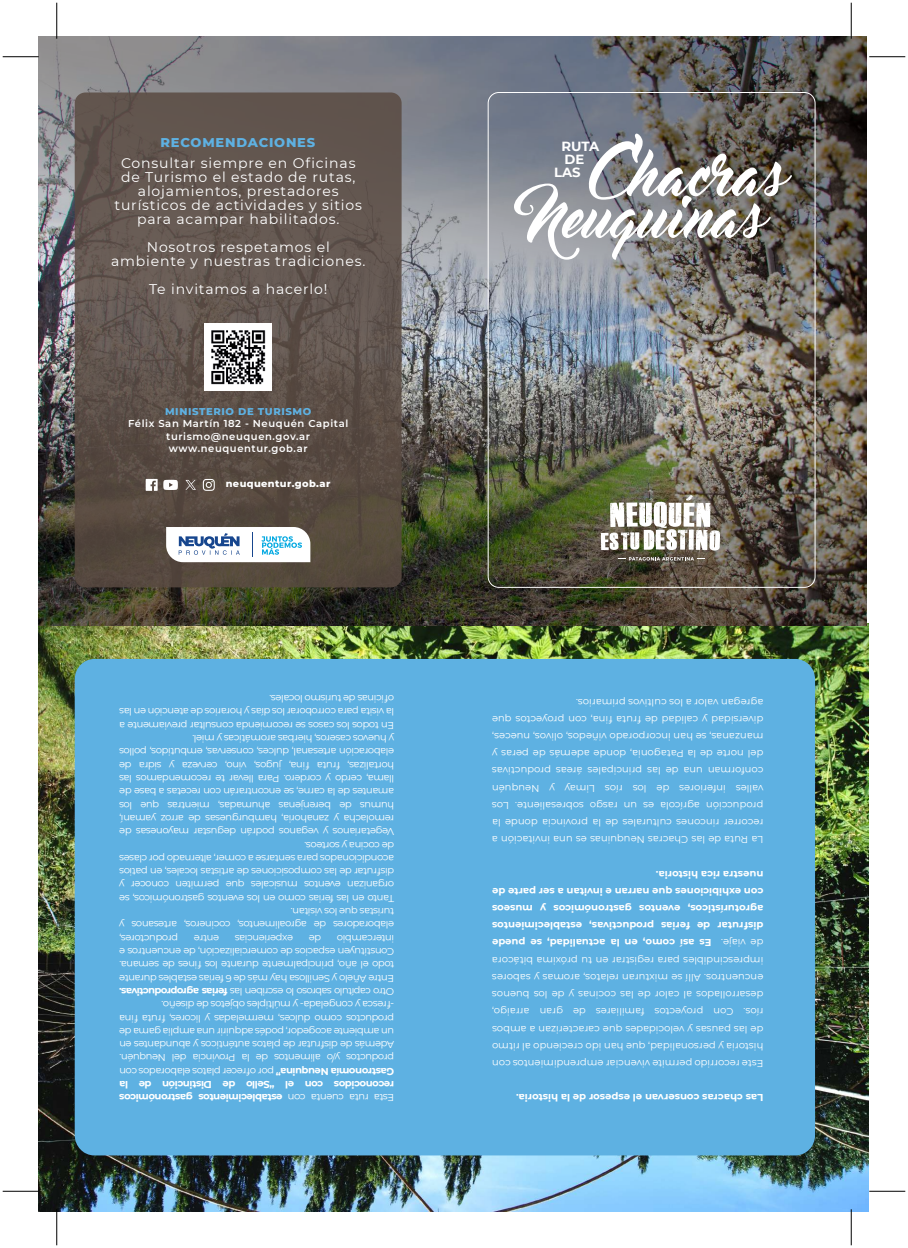
<style>
.page{position:relative;width:908px;height:1248px;background:#fff}
.page>*{position:absolute;margin:0;border:0;box-sizing:border-box;transform-origin:0 0}
.t1{font:57.7px "Master Of Break";color:#fff}
.t2{font:14px/14px "Montserrat";letter-spacing:.06em;color:#fff;text-align:center}
.t3{font:700 13.2px "Montserrat";color:#fff}
.t4{font:800 13px "Montserrat";letter-spacing:.06em;color:#5eb1e2}
.t5{font:800 10.1px "Montserrat";letter-spacing:.06em;color:#5eb1e2}
.t6{font:10px/13.3px "Montserrat";letter-spacing:-.04em;color:#fff}
.t7{font:700 10px/17.2px "Montserrat";color:#fff;text-align:justify}
.t8{font:600 10px/12.2px "Montserrat";letter-spacing:.06em;color:#fff;text-align:center}
.t9{font:700 10px "Montserrat";letter-spacing:-.04em;color:#fff}
.t10{font:800 9.8px "Montserrat";letter-spacing:.04em;color:#fff}
.s1{font-weight:700}
</style>
<div class="page">
<img style="left:39px;top:37px;width:828px;height:1173px">
<div style="left:75px;top:659px;width:739px;height:496px;background:#5eb1e2;border-radius:20px"></div>
<img style="left:39px;top:536px;width:827px;height:89px">
<img style="left:39px;top:37px;width:827px;height:499px">
<img style="left:600px;top:494px;width:119px;height:56px">
<svg style="left:618px;top:557px;width:86px;height:3px"></svg>
<svg style="left:75px;top:92px;width:326px;height:495px;background:#5e514a"></svg>
<img style="left:205px;top:323px;width:66px;height:67px">
<hr style="left:57px;top:3px;width:1px;height:36px;background:#000">
<hr style="left:3px;top:57px;width:36px;height:1px;background:#000">
<hr style="left:3px;top:1190px;width:36px;height:1px;background:#000">
<hr style="left:57px;top:1209px;width:1px;height:36px;background:#000">
<hr style="left:850px;top:3px;width:1px;height:36px;background:#000">
<hr style="left:868px;top:57px;width:36px;height:1px;background:#000">
<hr style="left:868px;top:1190px;width:36px;height:1px;background:#000">
<hr style="left:850px;top:1209px;width:1px;height:36px;background:#000">
<svg style="left:163px;top:479px;width:15px;height:11px"></svg>
<svg style="left:146px;top:479px;width:11px;height:12px"></svg>
<svg style="left:203px;top:479px;width:12px;height:12px"></svg>
<svg style="left:185px;top:480px;width:11px;height:10px"></svg>
<svg style="left:166px;top:527px;width:144px;height:35px"></svg>
<h3 class="t4" style="left:160px;top:133px;width:156px">RECOMENDACIONES</h3>
<h2 class="t2" style="left:114px;top:156px;width:249px">Consultar siempre en Oficinas de Turismo el estado de rutas, alojamientos, prestadores turísticos de actividades y sitios para acampar habilitados.</h2>
<h2 class="t2" style="left:111px;top:240px;width:256px">Nosotros respetamos el ambiente y nuestras tradiciones.</h2>
<h2 class="t2" style="left:149px;top:282px;width:180px">Te invitamos a hacerlo!</h2>
<p class="t5" style="left:165px;top:404px;width:148px">MINISTERIO DE TURISMO</p>
<p class="t8" style="left:128px;top:417px;width:221px">Félix San Martín 182 - Neuquén Capital turismo@neuquen.gov.ar www.neuquentur.gob.ar</p>
<p class="t10" style="left:225px;top:476px;width:106px">neuquentur.gob.ar</p>
<p class="t6" style="left:394px;top:945px;width:276px;text-indent:216px;rotate:-180deg">productores, elaboradores de agroalimentos, cocineros, artesanos y turistas que los visitan.<br>Tanto en las ferias como en los eventos gastronómicos, se organizan eventos musicales que permiten conocer y disfrutar de las composiciones de artistas locales, en patios acondicionados para sentarse a comer, alternado por clases de cocina y sorteos.<br>Vegetarianos y veganos podrán degustar mayonesas de remolacha y zanahoria, hamburguesas de arroz yamaní, humus de berenjenas ahumadas, mientras que los amantes de la carne, se encontrarán con recetas a base de llama, cerdo y cordero. Para llevar te recomendamos las hortalizas, fruta fina, jugos, vino, cerveza y sidra de elaboración artesanal, dulces, conservas, embutidos, pollos y huevos caseros, hierbas aromáticas y miel.<br>En todos los casos se recomienda consultar previamente a la visita para corroborar los días y horarios de atención en las oficinas de turismo locales.</p>
<p class="t6" style="left:293px;top:945px;width:60px;rotate:-180deg">experiencias</p>
<p class="t6" style="left:394px;top:1091px;width:276px;rotate:-180deg"><span class="s1">reconocidos con el “Sello de Distinción de la Gastronomía Neuquina”</span> por ofrecer platos elaborados con productos y/o alimentos de la Provincia del Neuquén.<br>Además de disfrutar de platos auténticos y abundantes en un ambiente acogedor, podés adquirir una amplia gama de productos como dulces, mermeladas y licores, fruta fina -fresca y congelada- y múltiples objetos de diseño.<br>Otro capítulo sabroso lo escriben las <span class="s1">ferias agroproductivas.<br></span>Entre Añelo y Senillosa hay más de 6 ferias estables durante todo el año, principalmente durante los fines de semana.<br>Constituyen espacios de comercialización, de encuentros e intercambio</p>
<p class="t6" style="left:219px;top:945px;width:27px;rotate:-180deg">entre</p>
<p class="t6" style="left:321px;top:945px;width:14px;rotate:-180deg">de</p>
<p class="t9" style="left:282px;top:1104px;width:165px;rotate:-180deg">establecimientos gastronómicos</p>
<p class="t6" style="left:394px;top:1104px;width:108px;rotate:-180deg">Esta ruta cuenta con</p>
<h1 class="t1" style="left:590px;top:143px;width:192px">Chacras</h1>
<h3 class="t3" style="left:561px;top:136px;width:39px">RUTA</h3>
<h3 class="t3" style="left:564px;top:150px;width:21px">DE</h3>
<h3 class="t3" style="left:553px;top:163px;width:28px">LAS</h3>
<h1 class="t1" style="left:526px;top:184px;width:235px">Neuquinas</h1>
<p class="t6" style="left:763px;top:848px;width:273px;line-height:17.2px;text-align:justify;rotate:-180deg">La Ruta de las Chacras Neuquinas es una invitación a recorrer rincones culturales de la provincia donde la producción agrícola es un rasgo sobresaliente. Los valles inferiores de los ríos Limay y Neuquén conforman una de las principales áreas productivas del norte de la Patagonia, donde además de peras y manzanas, se han incorporado viñedos, olivos, nueces, diversidad y calidad de fruta fina, con proyectos que agregan valor a los cultivos primarios.</p>
<p class="t7" style="left:763px;top:934px;width:273px;rotate:-180deg">disfrutar de ferias productivas, establecimientos agroturísticos, eventos gastronómicos y museos con exhibiciones que narran e invitan a ser parte de nuestra rica historia.</p>
<p class="t7" style="left:711px;top:952px;width:221px;rotate:-180deg">Es así como, en la actualidad, se puede</p>
<p class="t6" style="left:763px;top:949px;width:44px;rotate:-180deg">de viaje.</p>
<p class="t6" style="left:763px;top:1072px;width:273px;line-height:17.2px;text-align:justify;rotate:-180deg">Este recorrido permite vivenciar emprendimientos con historia y personalidad, que han ido creciendo al ritmo de las pausas y velocidades que caracterizan a ambos ríos. Con proyectos familiares de gran arraigo, desarrollados al calor de las cocinas y de los buenos encuentros. Allí se mixturan relatos, aromas y sabores imprescindibles para registrar en tu próxima bitácora</p>
<p class="t7" style="left:763px;top:1106px;width:249px;rotate:-180deg">Las chacras conservan el espesor de la historia.</p>
</div>
